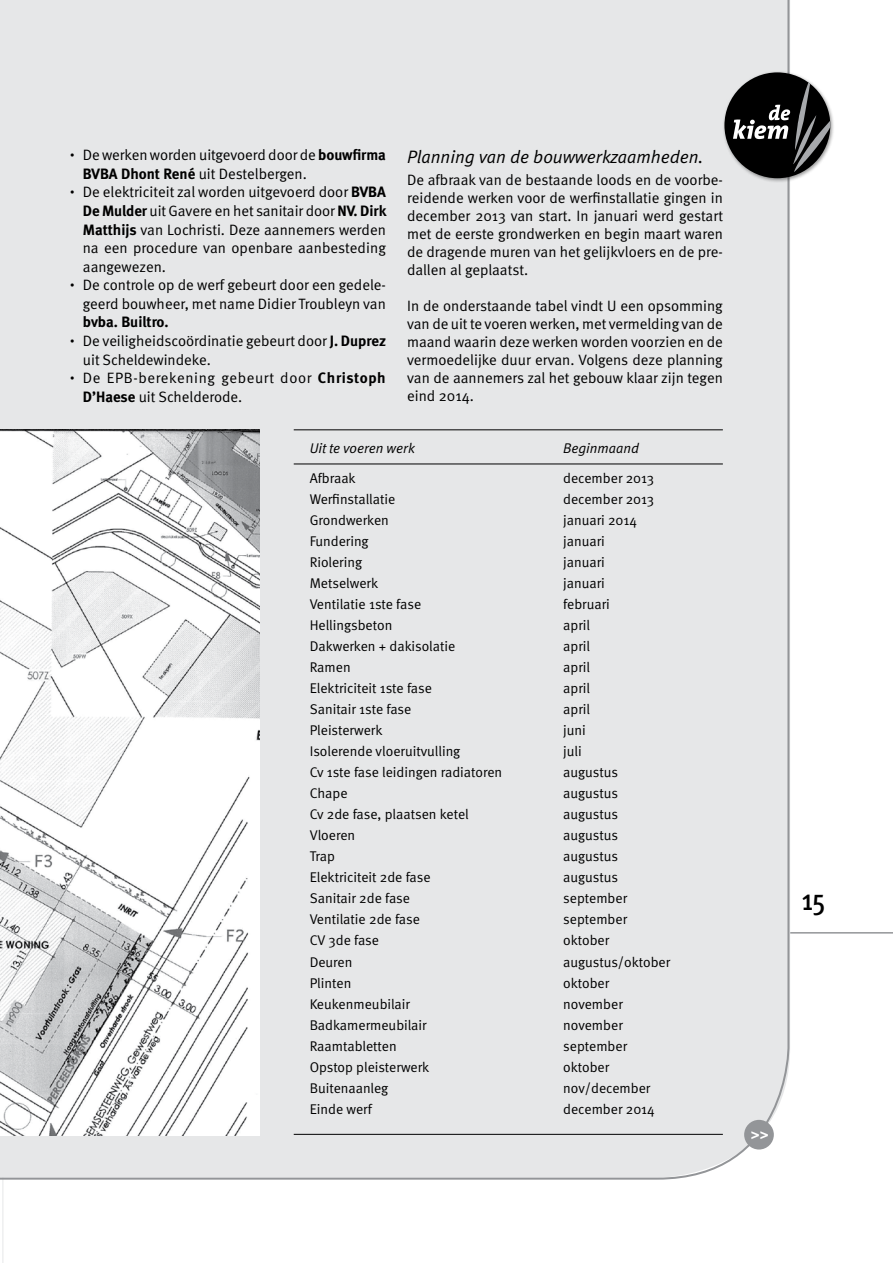
<style>
.page{position:relative;width:893px;height:1263px;background:#fff}
.page>*{position:absolute;margin:0;border:0;box-sizing:border-box;transform-origin:0 0}
.t1{font:500 30px "Meta Cond";color:#000}
.t2{font:italic 18px "Meta Normal";color:#000}
.t3{font:15px/18px "Meta Normal";color:#000;text-align:justify}
.t4{font:15px/18.6px "Meta Normal";letter-spacing:.035em;color:#000}
.t5{font:700 15px "Meta";letter-spacing:-.005em;color:#000}
.t6{font:900 15px "Frutiger";color:#fff}
.t7{font:14.1px "Meta Normal";color:#000}
.t8{font:italic 14.1px "Meta Normal";color:#000}
.s1{font-family:"Minion"}
.s2{font-family:"Meta";font-weight:700}
</style>
<div class="page">
<div style="left:0;top:0;width:790px;height:1181px;background:#e6e7e8"></div>
<hr style="left:790px;top:932px;width:103px;height:1px;background:#939598">
<hr style="left:294px;top:464px;width:429px;height:1px;background:#000">
<hr style="left:294px;top:1134px;width:429px;height:1px;background:#000">
<hr style="left:294px;top:429px;width:429px;height:1px;background:#000">
<div style="left:722px;top:70px;width:113px;height:113px;background:#000;opacity:.4"></div>
<div style="left:724px;top:72px;width:106px;height:106px;background:#000;border-radius:50%"></div>
<svg style="left:733px;top:82px;width:97px;height:90px"></svg>
<img style="left:0;top:429px;width:259px;height:706px">
<div style="left:744px;top:1120px;width:30px;height:29px;background:#939598;border-radius:50%"></div>
<p class="t3" style="left:83px;top:145px;width:304px;line-height:18.6px;text-indent:-13px"><span class="s1">•</span> De werken worden uitgevoerd door de <span class="s2">bouwfirma<br>BVBA Dhont René</span> uit Destelbergen.</p>
<p class="t3" style="left:83px;top:183px;width:305px;line-height:18.6px;text-indent:-13px"><span class="s1">•</span> De elektriciteit zal worden uitgevoerd door <span class="s2">BVBA De Mulder</span> uit Gavere en het sanitair door <span class="s2">NV. Dirk Matthijs</span> van Lochristi. Deze aannemers werden na een procedure van openbare aanbesteding aangewezen.</p>
<p class="t3" style="left:70px;top:276px;width:317px;line-height:18.6px;text-align:right"><span class="s1">•</span> De controle op de werf gebeurt door een gedele&shy;geerd bouwheer, met name Didier Troubleyn van</p>
<p class="t5" style="left:83px;top:313px;width:87px">bvba. Builtro.</p>
<p class="t3" style="left:83px;top:331px;width:305px;line-height:18.6px;text-indent:-13px"><span class="s1">•</span> De veiligheidscoördinatie gebeurt door <span class="s2">J. Duprez </span>uit Scheldewindeke.</p>
<p class="t4" style="left:83px;top:368px;width:304px;text-indent:-13px"><span class="s1">•</span> De EPB-berekening gebeurt door <span class="s2">Christoph<br>D’Haese</span> uit Schelderode.</p>
<p class="t2" style="left:407px;top:146px;width:298px">Planning van de bouwwerkzaamheden.</p>
<p class="t3" style="left:407px;top:171px;width:317px">De afbraak van de bestaande loods en de voorbe&shy;reidende werken voor de werfinstallatie gingen in december 2013 van start. In januari werd gestart met de eerste grondwerken en begin maart waren de dragende muren van het gelijkvloers en de pre&shy;dallen al geplaatst.</p>
<p class="t3" style="left:407px;top:297px;width:317px">In de onderstaande tabel vindt U een opsomming van de uit te voeren werken, met vermelding van de maand waarin deze werken worden voorzien en de vermoedelijke duur ervan. Volgens deze planning van de aannemers zal het gebouw klaar zijn tegen eind 2014.</p>
<p class="t8" style="left:310px;top:440px;width:106px">Uit te voeren werk</p>
<p class="t8" style="left:563px;top:440px;width:77px">Beginmaand</p>
<p class="t7" style="left:310px;top:470px;width:48px">Afbraak</p>
<p class="t7" style="left:563px;top:470px;width:93px">december 2013</p>
<p class="t7" style="left:310px;top:491px;width:87px">Werfinstallatie</p>
<p class="t7" style="left:563px;top:491px;width:93px">december 2013</p>
<p class="t7" style="left:310px;top:512px;width:81px">Grondwerken</p>
<p class="t7" style="left:563px;top:512px;width:75px">januari 2014</p>
<p class="t7" style="left:310px;top:533px;width:61px">Fundering</p>
<p class="t7" style="left:563px;top:533px;width:43px">januari</p>
<p class="t7" style="left:310px;top:554px;width:54px">Riolering</p>
<p class="t7" style="left:563px;top:554px;width:43px">januari</p>
<p class="t7" style="left:310px;top:575px;width:70px">Metselwerk</p>
<p class="t7" style="left:563px;top:575px;width:43px">januari</p>
<p class="t7" style="left:310px;top:596px;width:113px">Ventilatie 1ste fase</p>
<p class="t7" style="left:563px;top:596px;width:48px">februari</p>
<p class="t7" style="left:310px;top:617px;width:84px">Hellingsbeton</p>
<p class="t7" style="left:563px;top:617px;width:28px">april</p>
<p class="t7" style="left:310px;top:638px;width:147px">Dakwerken + dakisolatie</p>
<p class="t7" style="left:563px;top:638px;width:28px">april</p>
<p class="t7" style="left:310px;top:659px;width:43px">Ramen</p>
<p class="t7" style="left:563px;top:659px;width:28px">april</p>
<p class="t7" style="left:310px;top:680px;width:124px">Elektriciteit 1ste fase</p>
<p class="t7" style="left:563px;top:680px;width:28px">april</p>
<p class="t7" style="left:310px;top:701px;width:103px">Sanitair 1ste fase</p>
<p class="t7" style="left:563px;top:701px;width:28px">april</p>
<p class="t7" style="left:310px;top:722px;width:74px">Pleisterwerk</p>
<p class="t7" style="left:563px;top:722px;width:24px">juni</p>
<p class="t7" style="left:310px;top:743px;width:152px">Isolerende vloeruitvulling</p>
<p class="t7" style="left:563px;top:743px;width:20px">juli</p>
<p class="t7" style="left:310px;top:764px;width:194px">Cv 1ste fase leidingen radiatoren</p>
<p class="t7" style="left:563px;top:764px;width:56px">augustus</p>
<p class="t7" style="left:310px;top:785px;width:39px">Chape</p>
<p class="t7" style="left:563px;top:785px;width:56px">augustus</p>
<p class="t7" style="left:310px;top:806px;width:161px">Cv 2de fase, plaatsen ketel</p>
<p class="t7" style="left:563px;top:806px;width:56px">augustus</p>
<p class="t7" style="left:310px;top:827px;width:47px">Vloeren</p>
<p class="t7" style="left:563px;top:827px;width:56px">augustus</p>
<p class="t7" style="left:310px;top:848px;width:27px">Trap</p>
<p class="t7" style="left:563px;top:848px;width:56px">augustus</p>
<p class="t7" style="left:310px;top:869px;width:122px">Elektriciteit 2de fase</p>
<p class="t7" style="left:563px;top:869px;width:56px">augustus</p>
<p class="t7" style="left:310px;top:890px;width:102px">Sanitair 2de fase</p>
<p class="t7" style="left:563px;top:890px;width:65px">september</p>
<p class="t7" style="left:310px;top:911px;width:112px">Ventilatie 2de fase</p>
<p class="t7" style="left:563px;top:911px;width:65px">september</p>
<p class="t7" style="left:310px;top:932px;width:71px">CV 3de fase</p>
<p class="t7" style="left:563px;top:932px;width:47px">oktober</p>
<p class="t7" style="left:310px;top:953px;width:44px">Deuren</p>
<p class="t7" style="left:563px;top:953px;width:108px">augustus/oktober</p>
<p class="t7" style="left:310px;top:974px;width:43px">Plinten</p>
<p class="t7" style="left:563px;top:974px;width:47px">oktober</p>
<p class="t7" style="left:310px;top:995px;width:102px">Keukenmeubilair</p>
<p class="t7" style="left:563px;top:995px;width:61px">november</p>
<p class="t7" style="left:310px;top:1016px;width:118px">Badkamermeubilair</p>
<p class="t7" style="left:563px;top:1016px;width:61px">november</p>
<p class="t7" style="left:310px;top:1037px;width:89px">Raamtabletten</p>
<p class="t7" style="left:563px;top:1037px;width:65px">september</p>
<p class="t7" style="left:310px;top:1058px;width:121px">Opstop pleisterwerk</p>
<p class="t7" style="left:563px;top:1058px;width:47px">oktober</p>
<p class="t7" style="left:310px;top:1079px;width:80px">Buitenaanleg</p>
<p class="t7" style="left:563px;top:1079px;width:89px">nov/december</p>
<p class="t7" style="left:310px;top:1100px;width:64px">Einde werf</p>
<p class="t7" style="left:563px;top:1100px;width:93px">december 2014</p>
<p class="t6" style="left:751px;top:1124px;width:19px">&gt;&gt;</p>
<h1 class="t1" style="left:802px;top:882px;width:25px">15</h1>
</div>
